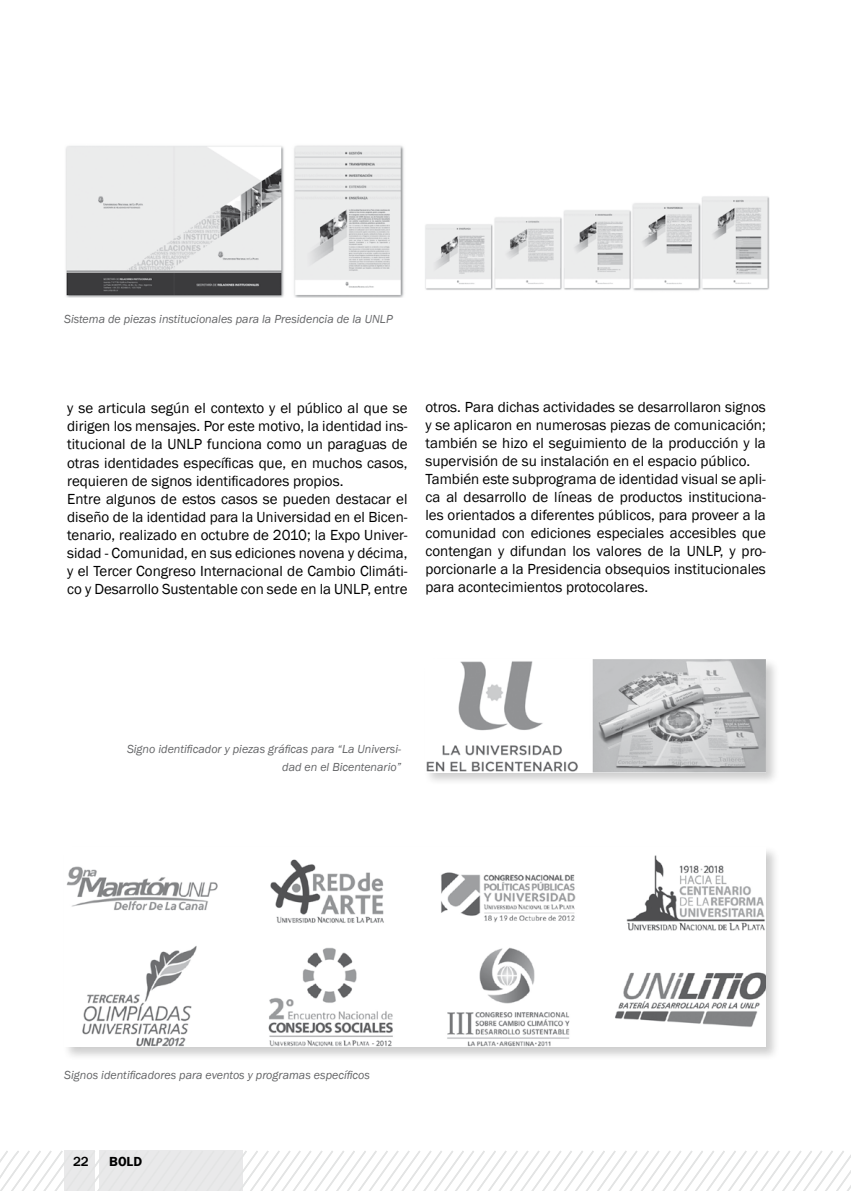
<style>
.page{position:relative;width:851px;height:1191px;background:#fff}
.page>*{position:absolute;margin:0;border:0;box-sizing:border-box;transform-origin:0 0}
.t1{font:15px/18px "Franklin Gothic";color:#000}
.t2{font:600 13.5px "Franklin Gothic";color:#000}
.t3{font:500 13.5px "Franklin Gothic";color:#000}
.t4{font:italic 12px/18px "Franklin Gothic";color:#646567;text-align:right}
</style>
<div class="page">
<svg style="left:0;top:1150px;width:850px;height:41px"></svg>
<div style="left:62px;top:845px;width:718px;height:216px;background:#000;opacity:.2"></div>
<img style="left:64px;top:847px;width:701px;height:200px">
<img style="left:66px;top:145px;width:338px;height:153px">
<img style="left:425px;top:196px;width:345px;height:95px">
<div style="left:423px;top:657px;width:356px;height:129px;background:#000;opacity:.2"></div>
<img style="left:425px;top:659px;width:340px;height:113px">
<p class="t4" style="left:64px;top:310px;width:330px">Sistema de piezas institucionales para la Presidencia de la UNLP</p>
<p class="t1" style="left:67px;top:400px;width:342px">y se articula según el contexto y el público al que se dirigen los mensajes. Por este motivo, la identidad ins&shy;titucional de la UNLP funciona como un paraguas de otras identidades específicas que, en muchos casos, requieren de signos identificadores propios.<br>Entre algunos de estos casos se pueden destacar el diseño de la identidad para la Universidad en el Bicen&shy;tenario, realizado en octubre de 2010; la Expo Univer&shy;sidad - Comunidad, en sus ediciones novena y décima, y el Tercer Congreso Internacional de Cambio Climáti&shy;co y Desarrollo Sustentable con sede en la UNLP, entre</p>
<p class="t1" style="left:425px;top:398px;width:342px">otros. Para dichas actividades se desarrollaron signos y se aplicaron en numerosas piezas de comunicación; también se hizo el seguimiento de la producción y la supervisión de su instalación en el espacio público.<br>También este subprograma de identidad visual se apli&shy;ca al desarrollo de líneas de productos instituciona&shy;les orientados a diferentes públicos, para proveer a la comunidad con ediciones especiales accesibles que contengan y difundan los valores de la UNLP, y pro&shy;porcionarle a la Presidencia obsequios institucionales para acontecimientos protocolares.</p>
<p class="t4" style="left:127px;top:740px;width:276px">Signo identificador y piezas gráficas para “La Universi&shy;dad en el Bicentenario”</p>
<p class="t4" style="left:64px;top:1065px;width:307px">Signos identificadores para eventos y programas específicos</p>
<p class="t3" style="left:73px;top:1153px;width:17px">22</p>
<p class="t2" style="left:109px;top:1153px;width:34px">BOLD</p>
</div>
